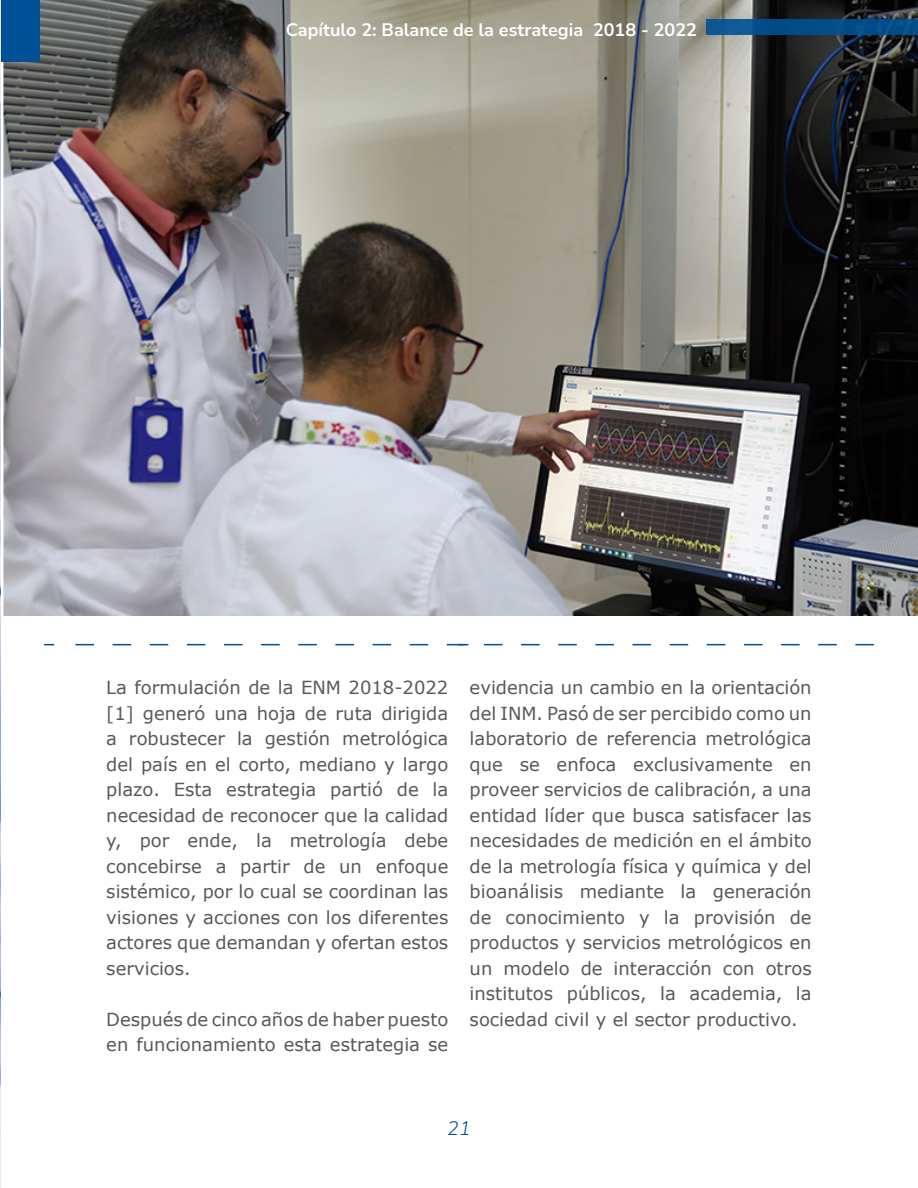
<style>
.page{position:relative;width:918px;height:1188px;background:#fff}
.page>*{position:absolute;margin:0;border:0;box-sizing:border-box;transform-origin:0 0}
.t1{font:italic 200 19.5px "Nunito Sans 12 pt";color:#005095}
.t2{font:18px/25.5px "Verdana";color:#585856;text-align:justify}
.t3{font:200 18px "Nunito Sans 12 pt";color:#fff}
</style>
<div class="page">
<svg style="left:75px;top:644px;width:799px;height:1px"></svg>
<img style="left:3px;top:0;width:915px;height:615px">
<div style="left:706px;top:19px;width:212px;height:16px;background:linear-gradient(to right,#0c5390,#014988)"></div>
<div style="left:0;top:0;width:40px;height:62px;background:#005095"></div>
<img style="left:0;top:0;width:1px;height:1188px">
<p class="t3" style="left:286px;top:17px;width:413px">Capítulo 2: Balance de la estrategia 2018 - 2022</p>
<p class="t2" style="left:106px;top:675px;width:344px">La formulación de la ENM 2018-2022 [1] generó una hoja de ruta dirigida a robustecer la gestión metrológica del país en el corto, mediano y largo plazo. Esta estrategia partió de la necesidad de reconocer que la calidad y, por ende, la metrología debe concebirse a partir de un enfoque sistémico, por lo cual se coordinan las visiones y acciones con los diferentes actores que demandan y ofertan estos servicios.</p>
<p class="t2" style="left:106px;top:1006px;width:344px">Después de cinco años de haber puesto en funcionamiento esta estrategia se</p>
<p class="t2" style="left:470px;top:675px;width:344px">evidencia un cambio en la orientación del INM. Pasó de ser percibido como un laboratorio de referencia metrológica que se enfoca exclusivamente en proveer servicios de calibración, a una entidad líder que busca satisfacer las necesidades de medición en el ámbito de la metrología física y química y del bioanálisis mediante la generación de conocimiento y la provisión de productos y servicios metrológicos en un modelo de interacción con otros institutos públicos, la academia, la sociedad civil y el sector productivo.</p>
<p class="t1" style="left:447px;top:1114px;width:25px">21</p>
</div>
